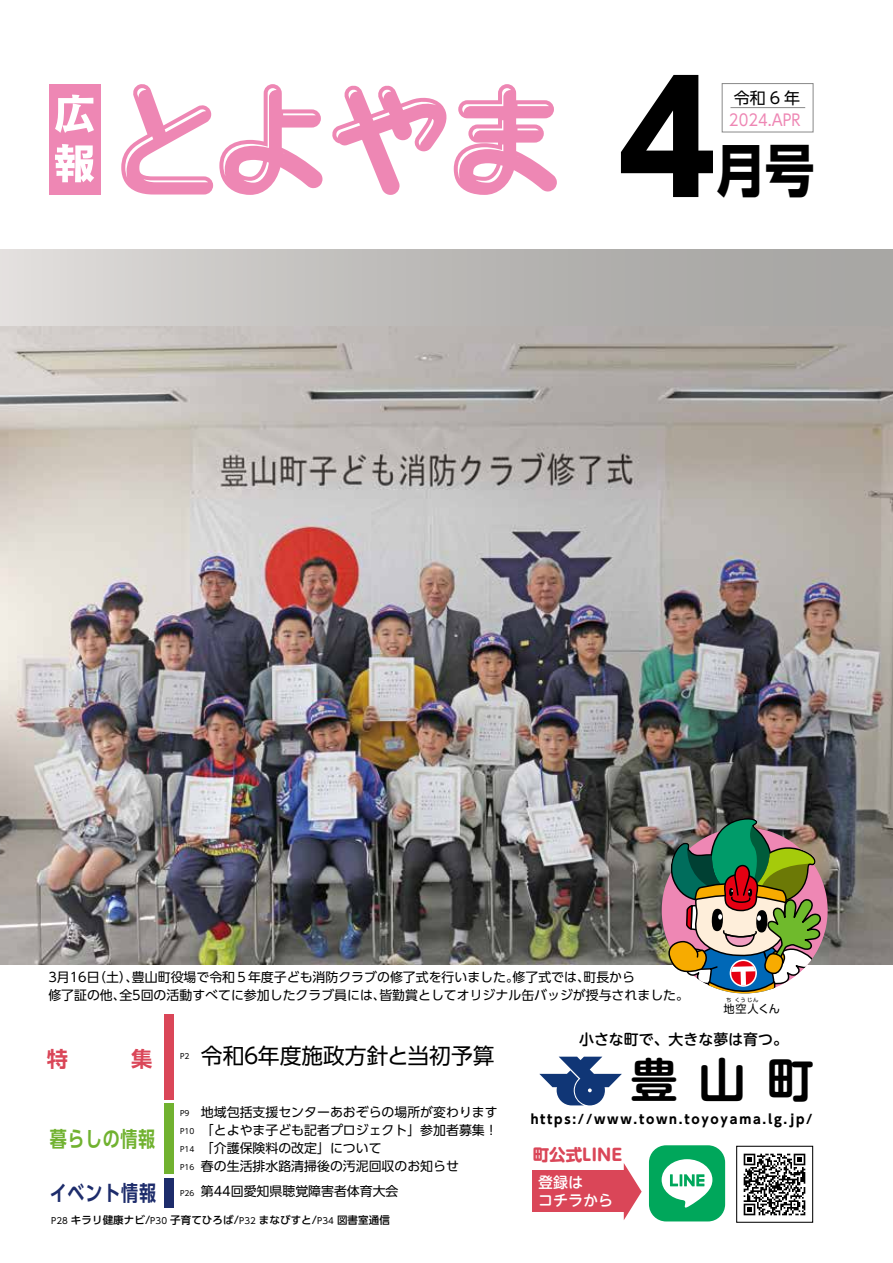
<style>
.page{position:relative;width:893px;height:1263px;background:#fff}
.page>*{position:absolute;margin:0;border:0;box-sizing:border-box;transform-origin:0 0}
.t1{font:700 151.95px "UD Shin Go Pro";color:#000}
.t2{font:700 57.3px "UD Shin Go Pro";color:#000;scale:.87 1}
.t3{font:700 47.25px "UD Shin M Go Pro De";color:#000}
.t4{font:21.75px "UD Shin Go Pro";color:#000}
.t5{font:700 21.3px "UD Shin Go Pro De";letter-spacing:.05em;color:#1d2c6b;scale:.8 1}
.t6{font:700 21.3px "UD Shin Go Pro De";letter-spacing:.04em;color:#71b230;scale:.8 1}
.t7{font:700 21.3px "UD Shin Go Pro De";color:#da4658}
.t8{font:700 16.5px "UD Shin M Go Pro";color:#da4658}
.t9{font:15.9px "UD Shin Go Pro";color:#ee87b4;scale:.92 1}
.t10{font:15.9px "UD Shin Go Pro";color:#000}
.t11{font:500 15px/18px "UD Shin M Go Pro";color:#fff}
.t12{font:500 14.85px "UD Shin M Go Pro";color:#000}
.t13{font:12.9px/18px "UD Shin Go Pro";color:#000}
.t14{font:700 12.6px "UD Shin Go Pro";letter-spacing:.135em;color:#000}
.t15{font:11.1px "UD Shin Go Pro";letter-spacing:.03em;color:#000}
.t16{font:500 10.5px "UD Shin Go Pro";letter-spacing:.01em;color:#000}
.t17{font:8.7px "UD Shin Go Pro";letter-spacing:.01em;color:#000}
.t18{font:7.5px "UD Shin Go Pro";color:#000}
.t19{font:5.25px "UD Shin Go Pro";color:#000}
.s1{font-weight:500;font-size:10.5px}
</style>
<div class="page">
<div style="left:0;top:250px;width:893px;height:714px;background:linear-gradient(to right,#dcd9d7,#9f9e9b)"></div>
<img style="left:0;top:326px;width:893px;height:638px">
<div style="left:722px;top:83px;width:91px;height:49px;border:1px solid #898989"></div>
<hr style="left:730px;top:107px;width:75px;height:1px;background:#898989">
<svg style="left:539px;top:1057px;width:83px;height:48px"></svg>
<div style="left:49px;top:84px;width:51px;height:111px;background:#ee87b4"></div>
<svg style="left:55px;top:95px;width:39px;height:38px"></svg>
<svg style="left:55px;top:144px;width:39px;height:38px"></svg>
<svg style="left:121px;top:84px;width:92px;height:110px"></svg>
<svg style="left:219px;top:84px;width:104px;height:111px"></svg>
<svg style="left:454px;top:84px;width:103px;height:111px"></svg>
<svg style="left:332px;top:85px;width:115px;height:110px"></svg>
<div style="left:164px;top:1178px;width:10px;height:29px;background:#1d2c6b"></div>
<div style="left:164px;top:1104px;width:10px;height:70px;background:#71b230"></div>
<div style="left:164px;top:1014px;width:10px;height:85px;background:#da4658"></div>
<div style="left:533px;top:1170px;width:94px;height:42px;background:#da4658"></div>
<svg style="left:624px;top:1163px;width:18px;height:57px"></svg>
<img style="left:743px;top:1153px;width:63px;height:63px">
<div style="left:736px;top:1146px;width:77px;height:77px;border:1px solid #000"></div>
<div style="left:649px;top:1145px;width:76px;height:76px;background:#00a75b;border-radius:17px"></div>
<svg style="left:662px;top:1159px;width:50px;height:49px"></svg>
<img style="left:662px;top:831px;width:166px;height:162px">
<h1 class="t1" style="left:617px;top:15px;width:102px">4</h1>
<p class="t10" style="left:734px;top:85px;width:68px">令和6 年</p>
<p class="t9" style="left:729px;top:107px;width:79px">2024.APR</p>
<h2 class="t2" style="left:716px;top:124px;width:115px">月号</h2>
<p class="t13" style="left:132px;top:967px;width:389px">豊山町役場で令和５年度子ども消防クラブの修了式を行いました。</p>
<p class="t13" style="left:48px;top:967px;width:92px">3月16 （日土）、</p>
<p class="t13" style="left:513px;top:967px;width:79px">修了式では、</p>
<p class="t13" style="left:583px;top:967px;width:53px">町長から</p>
<p class="t13" style="left:48px;top:985px;width:339px">修了証の他全、 5回の活動すべてに参加したクラブ員には、</p>
<p class="t13" style="left:379px;top:985px;width:311px">皆勤賞としてオリジナル缶バッジが授与されました。</p>
<p class="t19" style="left:735px;top:995px;width:25px">くうじん</p>
<p class="t19" style="left:726px;top:995px;width:7px">ち</p>
<p class="t12" style="left:579px;top:1027px;width:210px">小さな町で、大きな夢は育つ。</p>
<p class="t15" style="left:723px;top:1000px;width:58px">地空人くん</p>
<h3 class="t4" style="left:258px;top:1038px;width:238px">年度施政方針と当初予算</h3>
<h3 class="t4" style="left:201px;top:1038px;width:45px">令和</h3>
<h3 class="t4" style="left:240px;top:1038px;width:23px">６</h3>
<h3 class="t7" style="left:131px;top:1042px;width:23px">集</h3>
<p class="t18" style="left:180px;top:1050px;width:11px">P2</p>
<h3 class="t3" style="left:630px;top:1041px;width:185px">豊山町</h3>
<h3 class="t3" style="left:665px;top:1041px;width:117px">　　</h3>
<h3 class="t6" style="left:50px;top:1121px;width:133px">暮らしの情報</h3>
<h3 class="t5" style="left:50px;top:1175px;width:135px">イベント情報</h3>
<p class="t13" style="left:201px;top:1103px;width:298px">地域包括支援センターあおぞらの場所が変わります「とよやま子ども記者プロジェクト」参加者募集!「介護保険料の改定」について<br>春の生活排水路清掃後の汚泥回収のお知らせ</p>
<p class="t18" style="left:180px;top:1107px;width:11px">P9</p>
<p class="t18" style="left:180px;top:1125px;width:16px">P10</p>
<p class="t18" style="left:180px;top:1143px;width:16px">P14</p>
<p class="t18" style="left:180px;top:1161px;width:16px">P16</p>
<p class="t13" style="left:201px;top:1182px;width:199px">第44回愛知県聴覚障害者体育大会</p>
<p class="t18" style="left:180px;top:1187px;width:16px">P26</p>
<p class="t16" style="left:71px;top:1212px;width:76px">キラリ健康ナビ</p>
<p class="t16" style="left:170px;top:1212px;width:65px">子育てひろば</p>
<p class="t16" style="left:259px;top:1212px;width:54px">まなびすと</p>
<p class="t16" style="left:337px;top:1212px;width:54px">図書室通信</p>
<p class="t17" style="left:145px;top:1214px;width:24px">P<span class="s1">/</span> 30</p>
<p class="t17" style="left:234px;top:1214px;width:24px">P<span class="s1">/</span> 32</p>
<p class="t17" style="left:312px;top:1214px;width:24px">P<span class="s1">/</span> 34</p>
<p class="t17" style="left:51px;top:1214px;width:18px">P28</p>
<p class="t14" style="left:531px;top:1108px;width:283px">https://www.town.toyoyama.lg.jp/</p>
<p class="t8" style="left:533px;top:1141px;width:91px">町公式LINE</p>
<p class="t11" style="left:538px;top:1173px;width:76px">登録は<br>コチラから</p>
</div>
